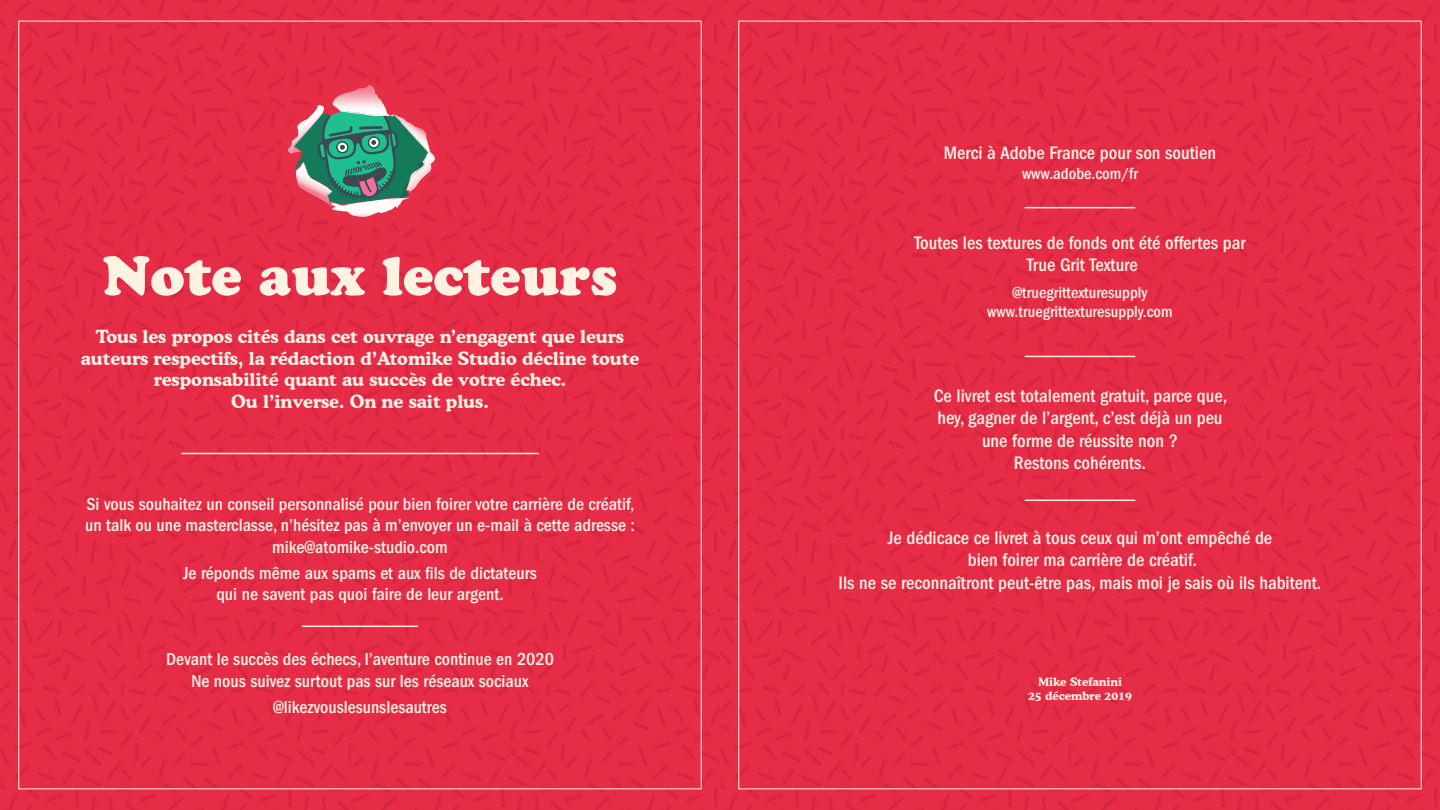
<style>
.page{position:relative;width:1440px;height:810px;background:#fff}
.page>*{position:absolute;margin:0;border:0;box-sizing:border-box;transform-origin:0 0}
.t1{font:54.6px "Cooper Black Std";color:#fff2e3}
.t2{font:500 condensed 18.75px/22.5px "ITC Franklin Gothic Std";color:#fff2e3;text-align:center}
.t3{font:500 condensed 18px/21.6px "ITC Franklin Gothic Std";color:#fff2e3;text-align:center}
.t4{font:700 18px/21.6px "Cooper BT";color:#fff2e3;text-align:center}
.t5{font:500 condensed 16.5px/19.8px "ITC Franklin Gothic Std";color:#fff2e3;text-align:center}
.t6{font:700 11.55px/13.9px "Cooper BT";color:#fff2e3;text-align:center}
</style>
<div class="page">
<img style="left:0;top:0;width:720px;height:810px">
<div style="left:720px;top:0;width:720px;height:810px;background:#e62e47"></div>
<hr style="left:181px;top:453px;width:358px;height:1px;background:#fff2e3">
<hr style="left:302px;top:626px;width:116px;height:1px;background:#fff2e3">
<svg style="left:280px;top:76px;width:160px;height:162px;background:#a76368"></svg>
<hr style="left:1025px;top:207px;width:110px;height:1px;background:#fff2e3">
<hr style="left:1025px;top:356px;width:110px;height:1px;background:#fff2e3">
<hr style="left:1025px;top:500px;width:110px;height:1px;background:#fff2e3">
<h1 class="t1" style="left:103px;top:243px;width:516px">Note aux lecteurs</h1>
<p class="t4" style="left:81px;top:326px;width:560px">Tous les propos cités dans cet ouvrage n’engagent que leurs auteurs respectifs, la rédaction d’Atomike Studio décline toute responsabilité quant au succès de votre échec.<br>Ou l’inverse. On ne sait plus.</p>
<p class="t3" style="left:85px;top:493px;width:551px">Si vous souhaitez un conseil personnalisé pour bien foirer votre carrière de créatif, un talk ou une masterclasse, n’hésitez pas à m’envoyer un e-mail à cette adresse : mike@atomike-studio.com</p>
<p class="t3" style="left:183px;top:562px;width:355px">Je réponds même aux spams et aux fils de dictateurs qui ne savent pas quoi faire de leur argent.</p>
<p class="t3" style="left:166px;top:649px;width:389px">Devant le succès des échecs, l’aventure continue en 2020<br>Ne nous suivez surtout pas sur les réseaux sociaux</p>
<p class="t3" style="left:273px;top:696px;width:175px">@likezvouslesunslesautres</p>
<p class="t2" style="left:944px;top:142px;width:274px">Merci à Adobe France pour son soutien</p>
<p class="t5" style="left:1022px;top:164px;width:117px">www.adobe.com/fr</p>
<p class="t2" style="left:914px;top:232px;width:333px">Toutes les textures de fonds ont été offertes par<br>True Grit Texture</p>
<p class="t5" style="left:987px;top:282px;width:187px">@truegrittexturesupply www.truegrittexturesupply.com</p>
<p class="t2" style="left:934px;top:385px;width:295px">Ce livret est totalement gratuit, parce que, hey, gagner de l’argent, c’est déjà un peu une forme de réussite non ?<br>Restons cohérents.</p>
<p class="t2" style="left:839px;top:527px;width:484px">Je dédicace ce livret à tous ceux qui m’ont empêché de<br>bien foirer ma carrière de créatif.<br>Ils ne se reconnaîtront peut-être pas, mais moi je sais où ils habitent.</p>
<p class="t6" style="left:1028px;top:675px;width:105px">Mike Stefanini<br>25 décembre 2019</p>
</div>
